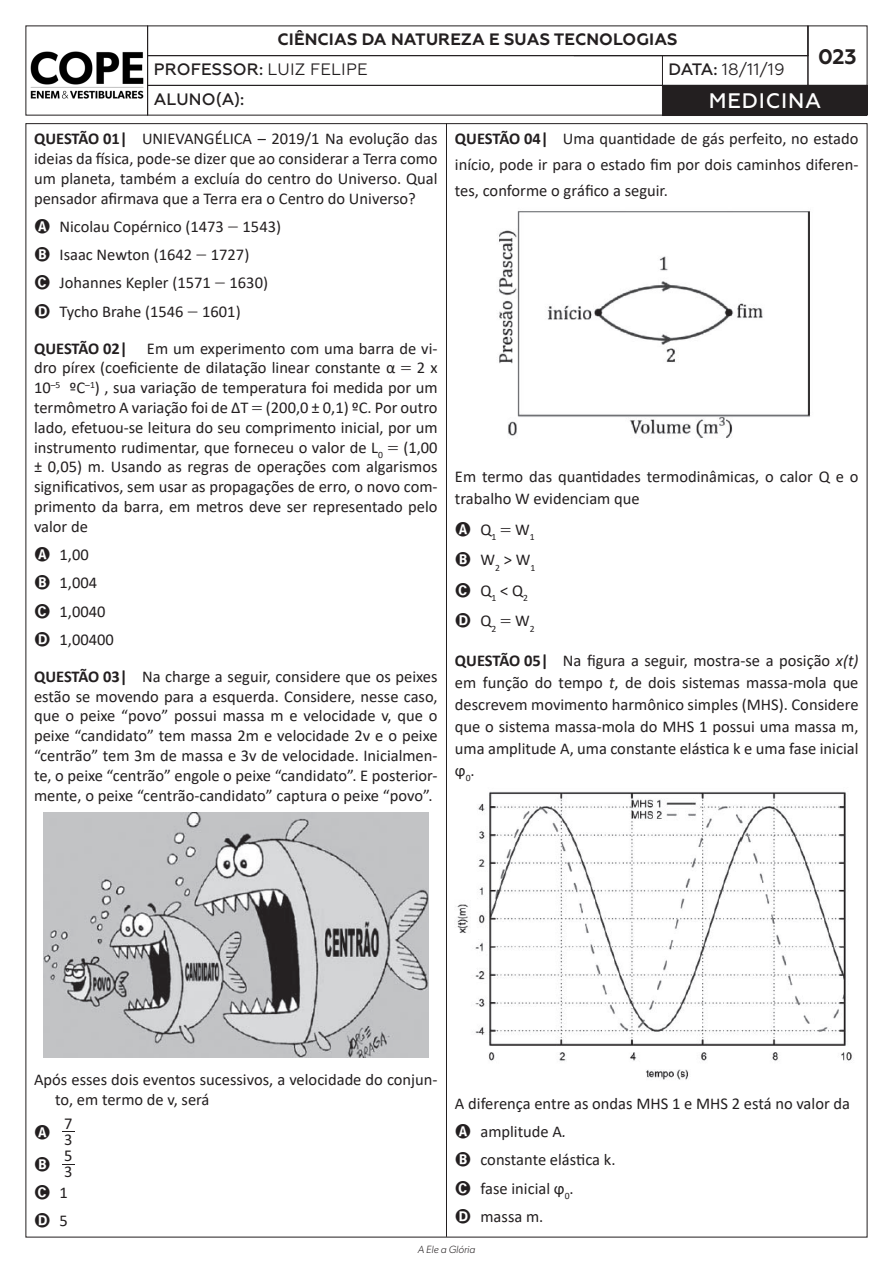
<style>
.page{position:relative;width:893px;height:1263px;background:#fff}
.page>*{position:absolute;margin:0;border:0;box-sizing:border-box;transform-origin:0 0}
.t1{font:500 21px "Geometria";letter-spacing:.04em;color:#fff}
.t2{font:700 21px "Geometria";color:#231f20}
.EXERCICIOS_2015{font:16.5px/19.8px "Calibri";color:#231f20;text-align:justify}
.ABC_2015{font:16.5px "Calibri";color:#231f20}
.marcador{font:16.5px/19.8px "Calibri";color:#231f20}
.t3{font:700 16.5px/29.4px "Geometria";letter-spacing:.01em;color:#231f20}
.t4{font:500 16.5px "Geometria";letter-spacing:.01em;color:#231f20}
.t5{font:italic 300 10.5px "Gibson";color:#231f20}
.s1{font-weight:500}
.s2{font-weight:400}
.s3{font-weight:700}
.s4{font-family:"MM Greek"}
.s5{font-style:italic}
</style>
<div class="page">
<div style="left:147px;top:26px;width:661px;height:30px;border:1px solid #231f20"></div>
<div style="left:147px;top:85px;width:720px;height:30px;border:1px solid #231f20"></div>
<div style="left:662px;top:85px;width:205px;height:31px;border:1px solid #231f20"></div>
<svg style="left:573px;top:25px;width:236px;height:62px"></svg>
<div style="left:662px;top:85px;width:205px;height:30px;background:#231f20"></div>
<img style="left:30px;top:51px;width:114px;height:48px">
<hr style="left:446px;top:123px;width:1px;height:1114px;background:#231f20">
<img style="left:43px;top:812px;width:386px;height:245px">
<svg style="left:63px;top:1131px;width:12px;height:1px"></svg>
<svg style="left:63px;top:1164px;width:12px;height:1px"></svg>
<img style="left:499px;top:211px;width:311px;height:227px">
<img style="left:457px;top:791px;width:395px;height:289px">
<p class="t3" style="left:668px;top:25px;width:118px;text-indent:-391px">CIÊNCIAS DA NATUREZA E SUAS TECNOLOGIAS<br><span class="s1">DATA:</span> <span class="s2">18/11/19</span></p>
<p class="t1" style="left:709px;top:88px;width:114px">MEDICINA</p>
<p class="t2" style="left:818px;top:44px;width:40px">023</p>
<p class="t4" style="left:154px;top:60px;width:215px">PROFESSOR: <span class="s2">LUIZ FELIPE</span></p>
<p class="t4" style="left:154px;top:89px;width:92px">ALUNO(A):</p>
<p class="EXERCICIOS_2015" style="left:34px;top:128px;width:405px"><span class="s3">QUESTÃO 01|</span> UNIEVANGÉLICA – 2019/1 Na evolução das ideias da física, pode-se dizer que ao considerar a Terra como um planeta, também a excluía do centro do Universo. Qual pensador afirmava que a Terra era o Centro do Universo?</p>
<p class="ABC_2015" style="left:60px;top:215px;width:223px">Nicolau Copérnico (1473 <span class="s4">-</span> 1543)</p>
<p class="ABC_2015" style="left:60px;top:243px;width:191px">Isaac Newton (1642 <span class="s4">-</span> 1727)</p>
<p class="ABC_2015" style="left:60px;top:272px;width:210px">Johannes Kepler (1571 <span class="s4">-</span> 1630)</p>
<p class="ABC_2015" style="left:60px;top:300px;width:183px">Tycho Brahe (1546 <span class="s4">-</span> 1601)</p>
<p class="EXERCICIOS_2015" style="left:34px;top:338px;width:405px"><span class="s3">QUESTÃO 02|</span> Em um experimento com uma barra de vi&shy;dro pírex (coeficiente de dilatação linear constante α <span class="s4">=</span> 2 x 10<sup>–5</sup> ºC<sup>–1</sup>) , sua variação de temperatura foi medida por um termômetro A variação foi de ΔT <span class="s4">=</span> (200,0 ± 0,1) ºC. Por outro lado, efetuou-se leitura do seu comprimento inicial, por um instrumento rudimentar, que forneceu o valor de L<sub>0</sub> <span class="s4">=</span> (1,00 ± 0,05) m. Usando as regras de operações com algarismos significativos, sem usar as propagações de erro, o novo com&shy;primento da barra, em metros deve ser representado pelo valor de</p>
<p class="ABC_2015" style="left:60px;top:543px;width:31px">1,00</p>
<p class="ABC_2015" style="left:60px;top:571px;width:39px">1,004</p>
<p class="ABC_2015" style="left:60px;top:600px;width:47px">1,0040</p>
<p class="ABC_2015" style="left:60px;top:628px;width:56px">1,00400</p>
<p class="EXERCICIOS_2015" style="left:34px;top:666px;width:405px"><span class="s3">QUESTÃO 03|</span> Na charge a seguir, considere que os peixes estão se movendo para a esquerda. Considere, nesse caso, que o peixe “povo” possui massa m e velocidade v, que o peixe “candidato” tem massa 2m e velocidade 2v e o peixe “centrão” tem 3m de massa e 3v de velocidade. Inicialmen&shy;te, o peixe “centrão” engole o peixe “candidato”. E posterior&shy;mente, o peixe “centrão-candidato” captura o peixe “povo”.</p>
<p class="EXERCICIOS_2015" style="left:455px;top:125px;width:405px;line-height:25.8px"><span class="s3">QUESTÃO 04|</span> Uma quantidade de gás perfeito, no estado início, pode ir para o estado fim por dois caminhos diferen&shy;tes, conforme o gráfico a seguir.</p>
<p class="EXERCICIOS_2015" style="left:455px;top:465px;width:405px;line-height:22px">Em termo das quantidades termodinâmicas, o calor Q e o trabalho W evidenciam que</p>
<p class="ABC_2015" style="left:480px;top:518px;width:56px">Q<sub>1</sub> <span class="s4">=</span> W<sub>1</sub></p>
<p class="ABC_2015" style="left:480px;top:548px;width:56px">W<sub>2</sub> &gt; W<sub>1</sub></p>
<p class="ABC_2015" style="left:480px;top:579px;width:49px">Q<sub>1</sub> &lt; Q<sub>2</sub></p>
<p class="ABC_2015" style="left:480px;top:609px;width:56px">Q<sub>2</sub> <span class="s4">=</span> W<sub>2</sub></p>
<p class="EXERCICIOS_2015" style="left:455px;top:649px;width:405px;line-height:22px"><span class="s3">QUESTÃO 05|</span> Na figura a seguir, mostra-se a posição <span class="s5">x(t) </span>em função do tempo <span class="s5">t</span>, de dois sistemas massa-mola que descrevem movimento harmônico simples (MHS). Considere que o sistema massa-mola do MHS 1 possui uma massa m, uma amplitude A, uma constante elástica k e uma fase inicial ϕ<sub>0</sub>.</p>
<p class="marcador" style="left:55px;top:1070px;width:384px;text-indent:-21px">Após esses dois eventos sucessivos, a velocidade do conjun&shy;to, em termo de v, será</p>
<p class="EXERCICIOS_2015" style="left:64px;top:1129px;width:10px">3</p>
<p class="EXERCICIOS_2015" style="left:64px;top:1113px;width:10px">7</p>
<p class="EXERCICIOS_2015" style="left:64px;top:1161px;width:10px">3</p>
<p class="EXERCICIOS_2015" style="left:64px;top:1146px;width:10px">5</p>
<p class="ABC_2015" style="left:60px;top:1181px;width:10px">1</p>
<p class="ABC_2015" style="left:60px;top:1209px;width:10px">5</p>
<p class="marcador" style="left:455px;top:1093px;width:397px">A diferença entre as ondas MHS 1 e MHS 2 está no valor da</p>
<p class="ABC_2015" style="left:480px;top:1120px;width:87px">amplitude A<span class="s5">.</span></p>
<p class="ABC_2015" style="left:480px;top:1148px;width:137px">constante elástica k.</p>
<p class="ABC_2015" style="left:480px;top:1177px;width:95px">fase inicial ϕ<sub>0</sub>.</p>
<p class="ABC_2015" style="left:480px;top:1205px;width:64px">massa m.</p>
<p class="t5" style="left:418px;top:1243px;width:59px">A Ele a Glória</p>
</div>
